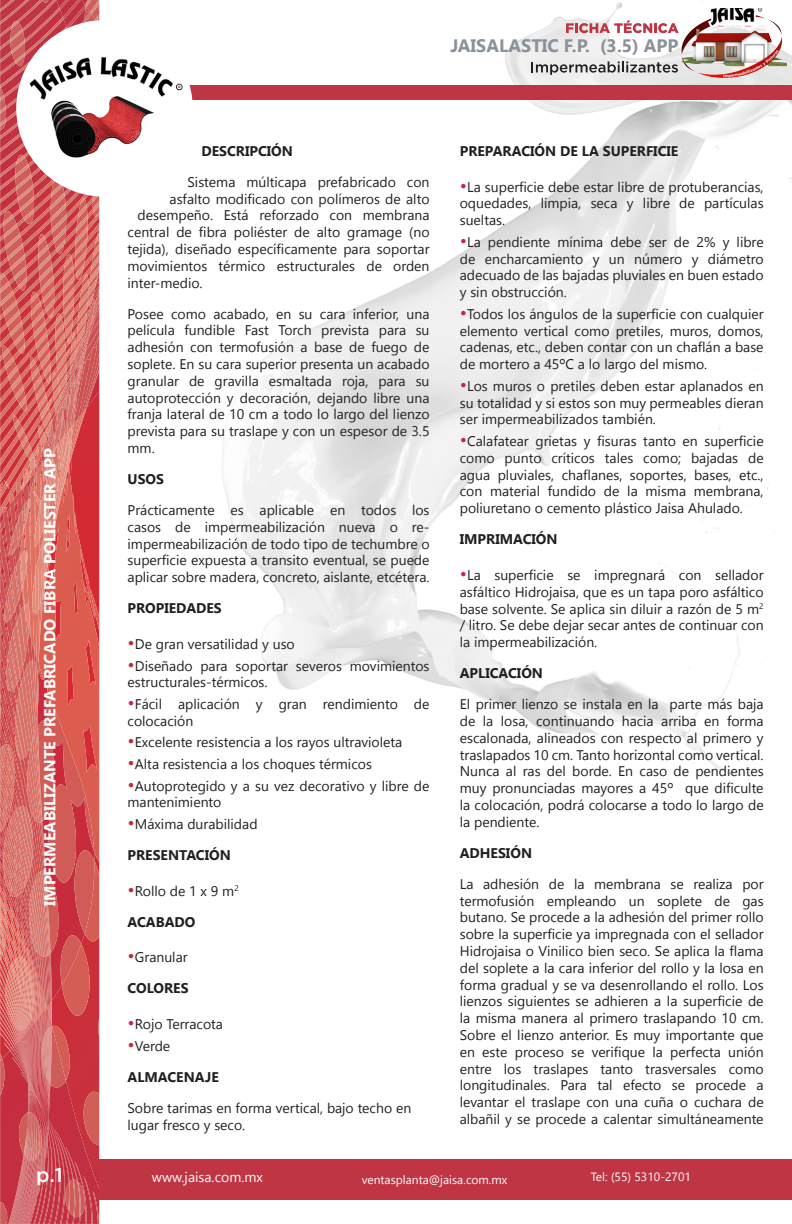
<style>
.page{position:relative;width:792px;height:1224px;background:#fff}
.page>*{position:absolute;margin:0;border:0;box-sizing:border-box;transform-origin:0 0}
.t1{font:500 20px "Gotham";color:#fff}
.t2{font:700 18px "Gadugi";color:#8a9198}
.CUERPO{font:700 16px "Gadugi";color:#fff}
.SUBTITULOS{font:14px/16.8px "Gadugi";color:#231f20;text-align:justify}
.CUERPO-2{font:14px/16.8px "Gadugi";color:#231f20;text-align:justify}
.SUBTITULOS_-_BUENO{font:14px/16.8px "Gadugi";color:#231f20;text-align:justify}
.SUBTITULOS-2{font:700 14px "Gadugi";color:#231f20}
.t3{font:14px "Gadugi";color:#fff}
.t4{font:12px "Gadugi";color:#fff}
.s1{font-size:18px;color:#c12942}
</style>
<div class="page">
<svg style="left:0;top:1073px;width:100px;height:151px;background:#ca4b54"></svg>
<img style="left:0;top:0;width:792px;height:1073px">
<img style="left:502px;top:0;width:290px;height:118px">
<hr style="left:0;top:1159px;width:1px;height:41px;background:#c03543">
<div style="left:99px;top:1159px;width:693px;height:41px;background:#c03543"></div>
<div style="left:99px;top:85px;width:693px;height:14px;background:#c03543"></div>
<div style="left:16px;top:20px;width:177px;height:177px;background:#fff;border-radius:50%"></div>
<img style="left:679px;top:9px;width:107px;height:71px">
<svg style="left:532px;top:61px;width:146px;height:14px;background:#b2b1b1"></svg>
<svg style="left:566px;top:20px;width:113px;height:13px"></svg>
<img style="left:24px;top:30px;width:163px;height:144px">
<p class="CUERPO" style="left:40px;top:906px;width:459px;rotate:-90deg">IMPERMEABILIZANTE PREFABRICADO FIBRA POLIESTER APP</p>
<p class="t2" style="left:450px;top:35px;width:230px">JAISALASTIC F.P. (3.5) APP</p>
<p class="SUBTITULOS-2" style="left:202px;top:143px;width:93px">DESCRIPCIÓN</p>
<p class="CUERPO-2" style="left:188px;top:173px;width:244px">Sistema múlticapa prefabricado con</p>
<p class="CUERPO-2" style="left:170px;top:190px;width:261px">asfalto modificado con polímeros de alto</p>
<p class="CUERPO-2" style="left:138px;top:207px;width:294px">desempeño. Está reforzado con membrana</p>
<p class="CUERPO-2" style="left:128px;top:224px;width:304px">central de fibra poliéster de alto gramage (no</p>
<p class="CUERPO-2" style="left:128px;top:241px;width:304px">tejida), diseñado específicamente para soportar</p>
<p class="CUERPO-2" style="left:128px;top:257px;width:304px">movimientos térmico estructurales de orden</p>
<p class="CUERPO-2" style="left:128px;top:274px;width:77px">inter-medio.</p>
<p class="CUERPO-2" style="left:128px;top:305px;width:304px">Posee como acabado, en su cara inferior, una película fundible Fast Torch prevista para su adhesión con termofusión a base de fuego de soplete. En su cara superior presenta un acabado granular de gravilla esmaltada roja, para su autoprotección y decoración, dejando libre una franja lateral de 10 cm a todo lo largo del lienzo prevista para su traslape y con un espesor de 3.5 mm.</p>
<p class="SUBTITULOS-2" style="left:128px;top:471px;width:38px">USOS</p>
<p class="SUBTITULOS_-_BUENO" style="left:128px;top:502px;width:304px">Prácticamente es aplicable en todos los casos de impermeabilización nueva o re&shy;impermeabilización de todo tipo de techumbre o superficie expuesta a transito eventual, se puede aplicar sobre madera, concreto, aislante, etcétera.</p>
<p class="SUBTITULOS-2" style="left:128px;top:600px;width:96px">PROPIEDADES</p>
<p class="SUBTITULOS" style="left:128px;top:636px;width:169px"><span class="s1">•</span>De gran versatilidad y uso</p>
<p class="SUBTITULOS" style="left:128px;top:657px;width:303px"><span class="s1">•</span>Diseñado para soportar severos movimientos estructurales-térmicos.</p>
<p class="SUBTITULOS" style="left:128px;top:696px;width:304px"><span class="s1">•</span>Fácil aplicación y gran rendimiento de colocación</p>
<p class="SUBTITULOS" style="left:128px;top:734px;width:276px"><span class="s1">•</span>Excelente resistencia a los rayos ultravioleta</p>
<p class="SUBTITULOS" style="left:128px;top:756px;width:246px"><span class="s1">•</span>Alta resistencia a los choques térmicos</p>
<p class="SUBTITULOS" style="left:128px;top:777px;width:304px"><span class="s1">•</span>Autoprotegido y a su vez decorativo y libre de mantenimiento</p>
<p class="SUBTITULOS" style="left:128px;top:816px;width:132px"><span class="s1">•</span>Máxima durabilidad</p>
<p class="SUBTITULOS-2" style="left:128px;top:847px;width:105px">PRESENTACIÓN</p>
<p class="SUBTITULOS" style="left:128px;top:882px;width:113px"><span class="s1">•</span>Rollo de 1 x 9 m<sup>2</sup></p>
<p class="SUBTITULOS-2" style="left:128px;top:913px;width:69px">ACABADO</p>
<p class="SUBTITULOS" style="left:128px;top:949px;width:62px"><span class="s1">•</span>Granular</p>
<p class="SUBTITULOS-2" style="left:128px;top:980px;width:63px">COLORES</p>
<p class="SUBTITULOS" style="left:128px;top:1016px;width:97px"><span class="s1">•</span>Rojo Terracota</p>
<p class="SUBTITULOS" style="left:128px;top:1037px;width:44px"><span class="s1">•</span>Verde</p>
<p class="SUBTITULOS-2" style="left:128px;top:1068px;width:93px">ALMACENAJE</p>
<p class="SUBTITULOS" style="left:128px;top:1099px;width:285px">Sobre tarimas en forma vertical, bajo techo en lugar fresco y seco.</p>
<p class="SUBTITULOS-2" style="left:460px;top:143px;width:220px">PREPARACIÓN DE LA SUPERFICIE</p>
<p class="SUBTITULOS" style="left:460px;top:178px;width:305px"><span class="s1">•</span>La superficie debe estar libre de protuberancias, oquedades, limpia, seca y libre de partículas sueltas.</p>
<p class="SUBTITULOS" style="left:460px;top:233px;width:305px"><span class="s1">•</span>La pendiente mínima debe ser de 2% y libre de encharcamiento y un número y diámetro adecuado de las bajadas pluviales en buen estado y sin obstrucción.</p>
<p class="SUBTITULOS" style="left:460px;top:305px;width:305px"><span class="s1">•</span>Todos los ángulos de la superficie con cualquier elemento vertical como pretiles, muros, domos, cadenas, etc., deben contar con un chaflán a base de mortero a 45ºC a lo largo del mismo.</p>
<p class="SUBTITULOS" style="left:460px;top:377px;width:305px"><span class="s1">•</span>Los muros o pretiles deben estar aplanados en su totalidad y si estos son muy permeables dieran ser impermeabilizados también.</p>
<p class="SUBTITULOS" style="left:460px;top:433px;width:305px"><span class="s1">•</span>Calafatear grietas y fisuras tanto en superficie como punto críticos tales como; bajadas de agua pluviales, chaflanes, soportes, bases, etc., con material fundido de la misma membrana, poliuretano o cemento plástico Jaisa Ahulado.</p>
<p class="SUBTITULOS-2" style="left:460px;top:531px;width:99px">IMPRIMACIÓN</p>
<p class="SUBTITULOS_-_BUENO" style="left:460px;top:567px;width:305px"><span class="s1">•</span>La superficie se impregnará con sellador asfáltico Hidrojaisa, que es un tapa poro asfáltico base solvente. Se aplica sin diluir a razón de 5 m<sup>2 </sup>/ litro. Se debe dejar secar antes de continuar con la impermeabilización.</p>
<p class="SUBTITULOS-2" style="left:460px;top:665px;width:85px">APLICACIÓN</p>
<p class="SUBTITULOS" style="left:460px;top:696px;width:305px">El primer lienzo se instala en la parte más baja de la losa, continuando hacia arriba en forma escalonada, alineados con respecto al primero y traslapados 10 cm. Tanto horizontal como vertical.<br>Nunca al ras del borde. En caso de pendientes muy pronunciadas mayores a 45º que dificulte la colocación, podrá colocarse a todo lo largo de la pendiente.</p>
<p class="SUBTITULOS-2" style="left:460px;top:844px;width:74px">ADHESIÓN</p>
<p class="SUBTITULOS" style="left:460px;top:875px;width:305px">La adhesión de la membrana se realiza por termofusión empleando un soplete de gas butano. Se procede a la adhesión del primer rollo sobre la superficie ya impregnada con el sellador Hidrojaisa o Vinilico bien seco. Se aplica la flama del soplete a la cara inferior del rollo y la losa en forma gradual y se va desenrollando el rollo. Los lienzos siguientes se adhieren a la superficie de la misma manera al primero traslapando 10 cm.<br>Sobre el lienzo anterior. Es muy importante que en este proceso se verifique la perfecta unión entre los traslapes tanto trasversales como longitudinales. Para tal efecto se procede a levantar el traslape con una cuña o cuchara de albañil y se procede a calentar simultáneamente</p>
<p class="t1" style="left:36px;top:1163px;width:28px">p.1</p>
<p class="t4" style="left:591px;top:1169px;width:102px">Tel: (55) 5310-2701</p>
<p class="t3" style="left:152px;top:1169px;width:112px">www.jaisa.com.mx</p>
<p class="t4" style="left:362px;top:1173px;width:147px">ventasplanta@jaisa.com.mx</p>
</div>
